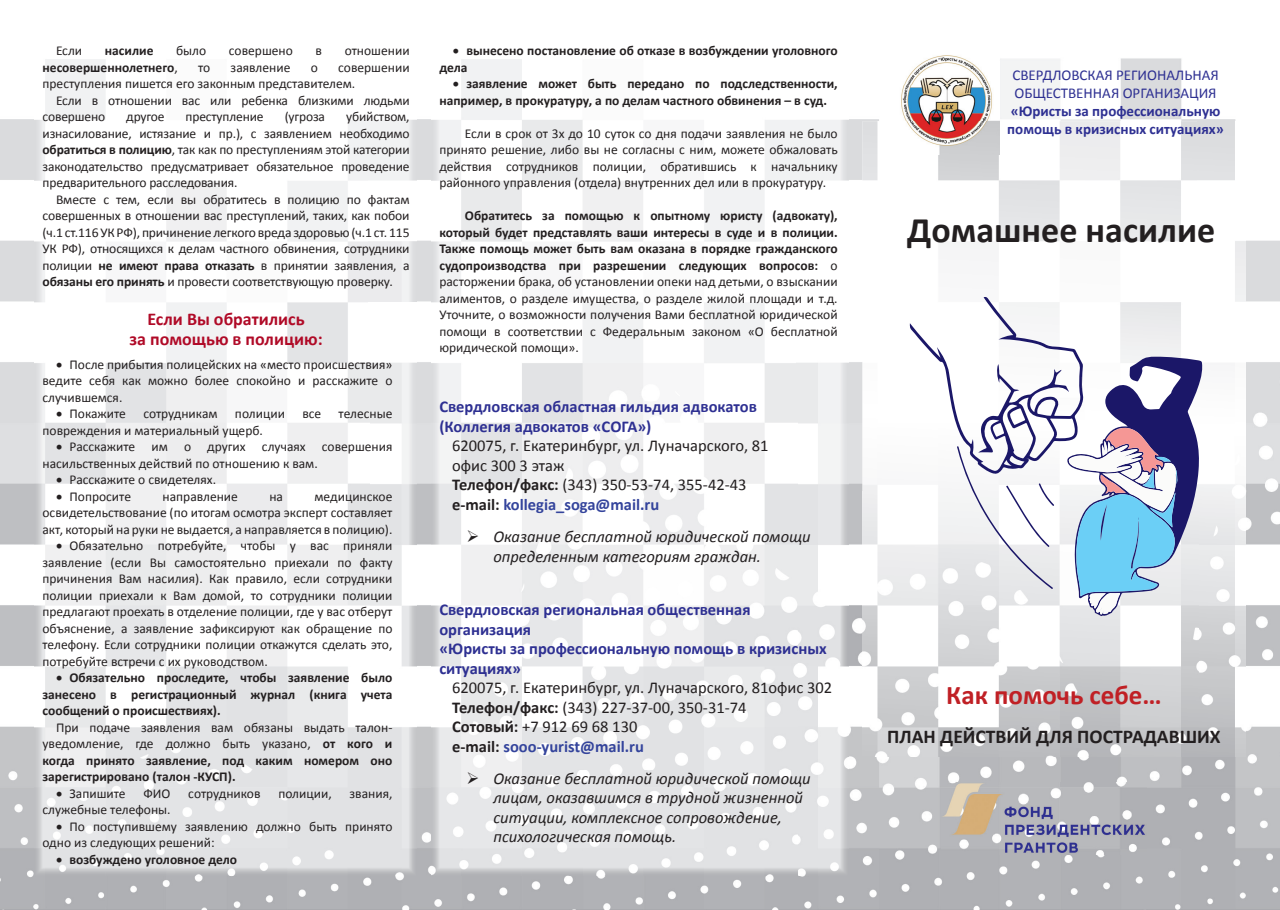
<style>
.page{position:relative;width:1280px;height:910px;background:#fff}
.page>*{position:absolute;margin:0;border:0;box-sizing:border-box;transform-origin:0 0}
.t1{font:700 36px "Calibri";color:#231f20}
.t2{font:700 27px "Calibri";color:#c02025}
.t3{font:700 19.5px "Calibri";color:#231f20}
.t4{font:700 18px/19.5px "Calibri";color:#b00a27;text-align:center}
.t5{font:16.5px/19.5px "Calibri";color:#231f20}
.t6{font:italic 16.5px/19.5px "Calibri";color:#231f20}
.t7{font:700 16.5px/19.5px "Calibri";color:#2e3092}
.t8{font:700 15px/18px "Calibri";color:#2e3092}
.t9{font:15px/18px "Calibri";color:#2e3092}
.t10{font:13.5px/16.5px "Calibri";color:#231f20;text-align:justify}
.t11{font:700 13.5px/16.5px "Calibri";color:#231f20;text-align:justify}
.s1{font-weight:400}
.s2{font-weight:700}
.s3{font-weight:700;color:#34449c}
</style>
<div class="page">
<img style="left:0;top:58px;width:1280px;height:852px">
<img style="left:34px;top:58px;width:383px;height:818px">
<img style="left:432px;top:58px;width:416px;height:818px">
<img style="left:862px;top:121px;width:383px;height:636px">
<img style="left:895px;top:55px;width:104px;height:99px">
<img style="left:941px;top:783px;width:206px;height:72px">
<svg style="left:910px;top:297px;width:293px;height:319px"></svg>
<p class="t10" style="left:56px;top:43px;width:28px">Если</p>
<p class="t11" style="left:105px;top:43px;width:50px">насилие</p>
<p class="t10" style="left:176px;top:43px;width:32px">было</p>
<p class="t10" style="left:229px;top:43px;width:66px">совершено</p>
<p class="t10" style="left:316px;top:43px;width:8px">в</p>
<p class="t10" style="left:345px;top:43px;width:66px">отношении</p>
<p class="t11" style="left:43px;top:59px;width:137px">несовершеннолетнего<span class="s1">,</span></p>
<p class="t10" style="left:198px;top:59px;width:14px">то</p>
<p class="t10" style="left:231px;top:59px;width:61px">заявление</p>
<p class="t10" style="left:311px;top:59px;width:9px">о</p>
<p class="t10" style="left:43px;top:59px;width:369px;text-indent:296px">совершении преступления пишется его законным представителем.</p>
<p class="t10" style="left:43px;top:92px;width:369px;text-indent:14px">Если в отношении вас или ребенка близкими людьми совершено</p>
<p class="t10" style="left:126px;top:109px;width:40px">другое</p>
<p class="t10" style="left:186px;top:109px;width:80px">преступление</p>
<p class="t10" style="left:285px;top:109px;width:42px">(угроза</p>
<p class="t10" style="left:43px;top:109px;width:369px;text-indent:304px">убийством, изнасилование, истязание и пр.), с заявлением необходимо <span class="s2">обратиться в полицию</span>, так как по преступлениям этой категории законодательство предусматривает обязательное проведение предварительного расследования.</p>
<p class="t10" style="left:43px;top:191px;width:369px;text-indent:13px">Вместе с тем, если вы обратитесь в полицию по фактам совершенных в отношении вас преступлений, таких, как побои (ч.1 ст.116 УК РФ), причинение легкого вреда здоровью (ч.1 ст. 115<br>УК РФ), относящихся к делам частного обвинения, сотрудники полиции <span class="s2">не имеют права отказать</span> в принятии заявления, а <span class="s2">обязаны его принять</span> и провести соответствующую проверку.</p>
<h3 class="t4" style="left:129px;top:310px;width:195px">Если Вы обратились<br>за помощью в полицию:</h3>
<p class="t10" style="left:43px;top:356px;width:351px;text-indent:14px">• После прибытия полицейских на «место происшествия» ведите себя как можно более спокойно и расскажите о случившемся.</p>
<p class="t10" style="left:56px;top:406px;width:71px">• Покажите</p>
<p class="t10" style="left:143px;top:406px;width:76px">сотрудникам</p>
<p class="t10" style="left:235px;top:406px;width:52px">полиции</p>
<p class="t10" style="left:302px;top:406px;width:20px">все</p>
<p class="t10" style="left:339px;top:406px;width:55px">телесные</p>
<p class="t10" style="left:43px;top:422px;width:222px">повреждения и материальный ущерб.</p>
<p class="t10" style="left:43px;top:439px;width:351px;text-indent:14px">• Расскажите им о других случаях совершения насильственных действий по отношению к вам.</p>
<p class="t10" style="left:56px;top:472px;width:162px">• Расскажите о свидетелях.</p>
<p class="t10" style="left:56px;top:488px;width:77px">• Попросите</p>
<p class="t10" style="left:163px;top:488px;width:77px">направление</p>
<p class="t10" style="left:269px;top:488px;width:15px">на</p>
<p class="t10" style="left:43px;top:488px;width:351px;text-indent:272px">медицинское освидетельствование (по итогам осмотра эксперт составляет акт, который на руки не выдается, а направляется в полицию).</p>
<p class="t10" style="left:43px;top:538px;width:351px;text-indent:14px">• Обязательно потребуйте, чтобы у вас приняли заявление (если Вы самостоятельно приехали по факту причинения Вам насилия). Как правило, если сотрудники полиции приехали к Вам домой, то сотрудники полиции предлагают проехать в отделение полиции, где у вас отберут объяснение, а заявление зафиксируют как обращение по телефону. Если сотрудники полиции откажутся сделать это, потребуйте встречи с их руководством.</p>
<p class="t11" style="left:43px;top:669px;width:351px;text-indent:14px">• Обязательно проследите, чтобы заявление было занесено в регистрационный журнал (книга учета сообщений о происшествиях).</p>
<p class="t11" style="left:43px;top:719px;width:351px;text-indent:14px"><span class="s1">При подаче заявления вам обязаны выдать талон&shy;уведомление, где должно быть указано,</span> от кого и когда принято заявление, под каким номером оно зарегистрировано (талон -КУСП).</p>
<p class="t10" style="left:56px;top:785px;width:71px">• Запишите</p>
<p class="t10" style="left:143px;top:785px;width:29px">ФИО</p>
<p class="t10" style="left:188px;top:785px;width:74px">сотрудников</p>
<p class="t10" style="left:278px;top:785px;width:55px">полиции,</p>
<p class="t10" style="left:350px;top:785px;width:44px">звания,</p>
<p class="t10" style="left:43px;top:802px;width:130px">служебные телефоны.</p>
<p class="t10" style="left:43px;top:818px;width:351px;text-indent:14px">• По поступившему заявлению должно быть принято одно из следующих решений:</p>
<p class="t11" style="left:56px;top:851px;width:183px">• возбуждено уголовное дело</p>
<p class="t11" style="left:439px;top:42px;width:400px;text-indent:14px">• вынесено постановление об отказе в возбуждении уголовного дела</p>
<p class="t11" style="left:439px;top:75px;width:400px;text-indent:14px">• заявление может быть передано по подследственности, например, в прокуратуру, а по делам частного обвинения – в суд.</p>
<p class="t10" style="left:439px;top:125px;width:400px;text-indent:26px">Если в срок от 3 х до 10 суток со дня подачи заявления не было принято решение, либо вы не согласны с ним, можете обжаловать действия сотрудников полиции, обратившись к начальнику районного управления (отдела) внутренних дел или в прокуратуру.</p>
<p class="t10" style="left:439px;top:207px;width:400px;text-indent:26px"><span class="s2">Обратитесь за помощью к опытному юристу (адвокату), который будет представлять ваши интересы в суде и в полиции.<br>Также помощь может быть вам оказана в порядке гражданского судопроизводства при разрешении следующих вопросов:</span> о расторжении брака, об установлении опеки над детьми, о взыскании алиментов, о разделе имущества, о разделе жилой площади и т.д.<br>Уточните, о возможности получения Вами бесплатной юридической помощи в соответствии с Федеральным законом «О бесплатной юридической помощи».</p>
<p class="t7" style="left:439px;top:397px;width:319px">Свердловская областная гильдия адвокатов (Коллегия адвокатов «СОГА»)</p>
<p class="t5" style="left:452px;top:436px;width:318px">620075, г. Екатеринбург, ул. Луначарского, 81 офис 300 3 этаж<br><span class="s2">Телефон/факс:</span> (343) 350-53-74, 355-42-43 <span class="s2">e-mail:</span> <span class="s3">kollegia_soga@mail.ru</span></p>
<p class="t6" style="left:493px;top:526px;width:319px;text-indent:-27px">➢ Оказание бесплатной юридической помощи определенным категориям граждан.</p>
<p class="t7" style="left:439px;top:600px;width:389px">Свердловская региональная общественная организация<br>«Юристы за профессиональную помощь в кризисных ситуациях»</p>
<p class="t5" style="left:452px;top:678px;width:382px">620075, г. Екатеринбург, ул. Луначарского, 81офис 302<br><span class="s2">Телефон/факс:</span> (343) 227-37-00, 350-31-74<br><span class="s2">Сотовый:</span> +7 912 69 68 130<br><span class="s2">e-mail:</span> <span class="s3">sooo-yurist@mail.ru</span></p>
<p class="t6" style="left:493px;top:768px;width:319px;text-indent:-27px">➢ Оказание бесплатной юридической помощи лицам, оказавшимся в трудной жизненной ситуации, комплексное сопровождение, психологическая помощь.</p>
<p class="t9" style="left:1012px;top:66px;width:208px">СВЕРДЛОВСКАЯ РЕГИОНАЛЬНАЯ<br>ОБЩЕСТВЕННАЯ ОРГАНИЗАЦИЯ</p>
<p class="t8" style="left:1007px;top:102px;width:218px">«Юристы за профессиональную помощь в кризисных ситуациях»</p>
<h1 class="t1" style="left:907px;top:207px;width:309px">Домашнее насилие</h1>
<h2 class="t2" style="left:946px;top:678px;width:217px">Как помочь себе…</h2>
<h3 class="t3" style="left:887px;top:724px;width:335px">ПЛАН ДЕЙСТВИЙ ДЛЯ ПОСТРАДАВШИХ</h3>
</div>
